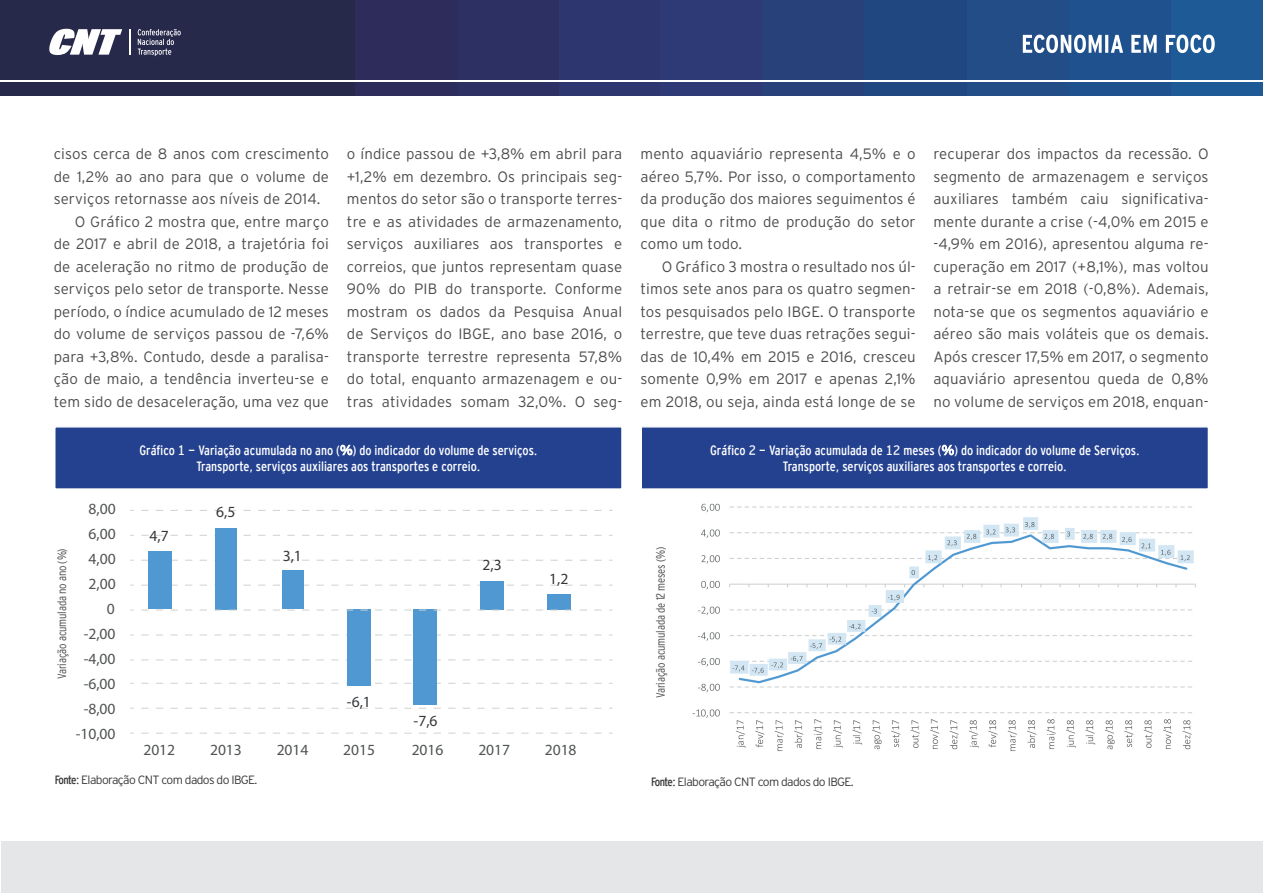
<style>
.page{position:relative;width:1263px;height:893px;background:#fff}
.page>*{position:absolute;margin:0;border:0;box-sizing:border-box;transform-origin:0 0}
.t1{font:300 15.6px "Calibri";letter-spacing:-.005em;color:#515455}
.t2{font:300 15.6px "Calibri";color:#36393c}
.t3{font:300 15px/22.5px "Interstate";letter-spacing:.01em;color:#4b4c4d;text-align:justify}
.t4{font:13.5px/16.2px "Interstate Cond Mono";color:#fff;text-align:center}
.t5{font:300 12px "Interstate";letter-spacing:-.05em;color:#383839}
.t6{font:300 condensed 12px "Interstate";letter-spacing:-.015em;color:#4b4c4d}
.s1{font-family:"Interstate";font-weight:300}
.s2{font-family:"Interstate Cond Mono";font-weight:400}
</style>
<div class="page">
<div style="left:0;top:0;width:356px;height:80px;background:#27294b"></div>
<div style="left:1170px;top:0;width:93px;height:80px;background:#1e5a96"></div>
<div style="left:1068px;top:0;width:102px;height:80px;background:#1e518e"></div>
<div style="left:966px;top:0;width:102px;height:80px;background:#224d87"></div>
<div style="left:864px;top:0;width:102px;height:80px;background:#214781"></div>
<div style="left:762px;top:0;width:102px;height:80px;background:#28417b"></div>
<div style="left:660px;top:0;width:102px;height:80px;background:#2d3a75"></div>
<div style="left:558px;top:0;width:102px;height:80px;background:#2d366e"></div>
<div style="left:457px;top:0;width:102px;height:80px;background:#2d3063"></div>
<div style="left:356px;top:0;width:102px;height:80px;background:#2e2c5b"></div>
<div style="left:0;top:82px;width:356px;height:14px;background:#27294b"></div>
<div style="left:1170px;top:82px;width:93px;height:14px;background:#1e5a96"></div>
<div style="left:1068px;top:82px;width:102px;height:14px;background:#1e518e"></div>
<div style="left:966px;top:82px;width:102px;height:14px;background:#224d87"></div>
<div style="left:864px;top:82px;width:102px;height:14px;background:#214781"></div>
<div style="left:762px;top:82px;width:102px;height:14px;background:#28417b"></div>
<div style="left:660px;top:82px;width:102px;height:14px;background:#2d3a75"></div>
<div style="left:558px;top:82px;width:102px;height:14px;background:#2d366e"></div>
<div style="left:457px;top:82px;width:102px;height:14px;background:#2d3063"></div>
<div style="left:356px;top:82px;width:102px;height:14px;background:#2e2c5b"></div>
<svg style="left:49px;top:29px;width:73px;height:26px"></svg>
<hr style="left:129px;top:29px;width:2px;height:26px;background:#fff">
<svg style="left:138px;top:29px;width:43px;height:27px"></svg>
<svg style="left:1023px;top:35px;width:192px;height:18px"></svg>
<div style="left:2px;top:842px;width:1261px;height:51px;background:#e5e6e8"></div>
<div style="left:55px;top:427px;width:567px;height:62px;background:#23418f"></div>
<svg style="left:340px;top:444px;width:13px;height:12px"></svg>
<div style="left:54px;top:426px;width:569px;height:64px;border:2px solid #fff"></div>
<svg style="left:141px;top:510px;width:472px;height:1px"></svg>
<svg style="left:141px;top:535px;width:472px;height:1px"></svg>
<svg style="left:141px;top:560px;width:472px;height:1px"></svg>
<svg style="left:141px;top:585px;width:472px;height:1px"></svg>
<svg style="left:141px;top:634px;width:472px;height:1px"></svg>
<svg style="left:141px;top:659px;width:472px;height:1px"></svg>
<svg style="left:141px;top:683px;width:472px;height:1px"></svg>
<svg style="left:141px;top:708px;width:472px;height:1px"></svg>
<svg style="left:141px;top:733px;width:472px;height:1px"></svg>
<div style="left:547px;top:594px;width:24px;height:15px;background:#4f98d2"></div>
<div style="left:481px;top:581px;width:23px;height:28px;background:#4f98d2"></div>
<div style="left:414px;top:609px;width:23px;height:95px;background:#4f98d2"></div>
<div style="left:347px;top:609px;width:23px;height:77px;background:#4f98d2"></div>
<div style="left:282px;top:570px;width:22px;height:39px;background:#4f98d2"></div>
<div style="left:215px;top:528px;width:22px;height:81px;background:#4f98d2"></div>
<div style="left:148px;top:552px;width:24px;height:57px;background:#4f98d2"></div>
<svg style="left:141px;top:610px;width:472px;height:1px"></svg>
<div style="left:641px;top:427px;width:567px;height:62px;background:#23418f"></div>
<svg style="left:941px;top:444px;width:13px;height:12px"></svg>
<div style="left:640px;top:426px;width:569px;height:64px;border:2px solid #fff"></div>
<img style="left:692px;top:503px;width:504px;height:248px">
<p class="t3" style="left:347px;top:143px;width:277px">o índice passou de +3,8% em abril para +1,2% em dezembro. Os principais seg&shy;mentos do setor são o transporte terres&shy;tre e as atividades de armazenamento, serviços auxiliares aos transportes e correios, que juntos representam quase 90% do PIB do transporte. Conforme mostram os dados da Pesquisa Anual de Serviços do IBGE, ano base 2016, o transporte terrestre representa 57,8% do total, enquanto armazenagem e ou&shy;tras atividades somam 32,0%. O seg-</p>
<p class="t3" style="left:54px;top:143px;width:277px">cisos cerca de 8 anos com crescimento</p>
<p class="t3" style="left:54px;top:165px;width:277px">de 1,2% ao ano para que o volume de</p>
<p class="t3" style="left:54px;top:188px;width:268px">serviços retornasse aos níveis de 2014.</p>
<p class="t3" style="left:75px;top:210px;width:255px">O Gráfico 2 mostra que, entre março</p>
<p class="t3" style="left:54px;top:233px;width:277px">de 2017 e abril de 2018, a trajetória foi</p>
<p class="t3" style="left:54px;top:255px;width:277px">de aceleração no ritmo de produção de</p>
<p class="t3" style="left:54px;top:278px;width:277px">serviços pelo setor de transporte. Nesse</p>
<p class="t3" style="left:54px;top:300px;width:277px">período, o índice acumulado de 12 meses</p>
<p class="t3" style="left:54px;top:323px;width:277px">do volume de serviços passou de -7,6%</p>
<p class="t3" style="left:54px;top:345px;width:277px">para +3,8%. Contudo, desde a paralisa-</p>
<p class="t3" style="left:54px;top:368px;width:277px">ção de maio, a tendência inverteu-se e</p>
<p class="t3" style="left:54px;top:390px;width:277px">tem sido de desaceleração, uma vez que</p>
<p class="t4" style="left:139px;top:442px;width:400px">Gráfico 1 - Variação acumulada no ano (<span class="s1">%</span>) do indicador do volume de serviços.<br>Transporte, serviços auxiliares aos transportes e correio.</p>
<p class="t1" style="left:88px;top:499px;width:29px">8,00</p>
<p class="t6" style="left:55px;top:679px;width:132px;rotate:-90deg">Variação acumulada no ano (%)</p>
<p class="t1" style="left:88px;top:524px;width:29px">6,00</p>
<p class="t1" style="left:88px;top:549px;width:29px">4,00</p>
<p class="t1" style="left:88px;top:574px;width:29px">2,00</p>
<p class="t1" style="left:107px;top:599px;width:9px">0</p>
<p class="t1" style="left:84px;top:624px;width:33px">-2,00</p>
<p class="t1" style="left:84px;top:649px;width:33px">-4,00</p>
<p class="t1" style="left:84px;top:674px;width:33px">-6,00</p>
<p class="t1" style="left:84px;top:699px;width:33px">-8,00</p>
<p class="t1" style="left:76px;top:724px;width:41px">-10,00</p>
<p class="t2" style="left:150px;top:526px;width:21px">4,7</p>
<p class="t2" style="left:216px;top:502px;width:21px">6,5</p>
<p class="t2" style="left:283px;top:546px;width:21px">3,1</p>
<p class="t2" style="left:483px;top:555px;width:21px">2,3</p>
<p class="t2" style="left:347px;top:693px;width:25px">-6,1</p>
<p class="t2" style="left:414px;top:711px;width:25px">-7,6</p>
<p class="t2" style="left:549px;top:569px;width:21px">1,2</p>
<p class="t1" style="left:143px;top:740px;width:33px">2012</p>
<p class="t1" style="left:210px;top:740px;width:33px">2013</p>
<p class="t1" style="left:277px;top:740px;width:33px">2014</p>
<p class="t1" style="left:343px;top:740px;width:33px">2015</p>
<p class="t1" style="left:412px;top:740px;width:33px">2016</p>
<p class="t1" style="left:478px;top:740px;width:33px">2017</p>
<p class="t1" style="left:545px;top:740px;width:33px">2018</p>
<p class="t5" style="left:55px;top:773px;width:204px"><span class="s2">Fonte:</span> Elaboração CNT com dados do IBGE.</p>
<p class="t3" style="left:640px;top:143px;width:277px">mento aquaviário representa 4,5% e o aéreo 5,7%. Por isso, o comportamento da produção dos maiores seguimentos é que dita o ritmo de produção do setor como um todo.</p>
<p class="t3" style="left:640px;top:255px;width:277px;text-indent:21px">O Gráfico 3 mostra o resultado nos úl&shy;timos sete anos para os quatro segmen&shy;tos pesquisados pelo IBGE. O transporte terrestre, que teve duas retrações segui&shy;das de 10,4% em 2015 e 2016, cresceu somente 0,9% em 2017 e apenas 2,1% em 2018, ou seja, ainda está longe de se</p>
<p class="t3" style="left:933px;top:143px;width:277px">recuperar dos impactos da recessão. O segmento de armazenagem e serviços auxiliares também caiu significativa&shy;mente durante a crise (-4,0% em 2015 e -4,9% em 2016), apresentou alguma re&shy;cuperação em 2017 (+8,1%), mas voltou a retrair-se em 2018 (-0,8%). Ademais, nota-se que os segmentos aquaviário e aéreo são mais voláteis que os demais.<br>Após crescer 17,5% em 2017, o segmento aquaviário apresentou queda de 0,8% no volume de serviços em 2018, enquan-</p>
<p class="t6" style="left:654px;top:698px;width:153px;rotate:-90deg">Variação acumulada de 12 meses (%)</p>
<p class="t4" style="left:710px;top:442px;width:431px">Gráfico 2 - Variação acumulada de 12 meses (<span class="s1">%</span>) do indicador do volume de Serviços.<br>Transporte, serviços auxiliares aos transportes e correio.</p>
<p class="t5" style="left:651px;top:775px;width:204px"><span class="s2">Fonte:</span> Elaboração CNT com dados do IBGE.</p>
</div>
